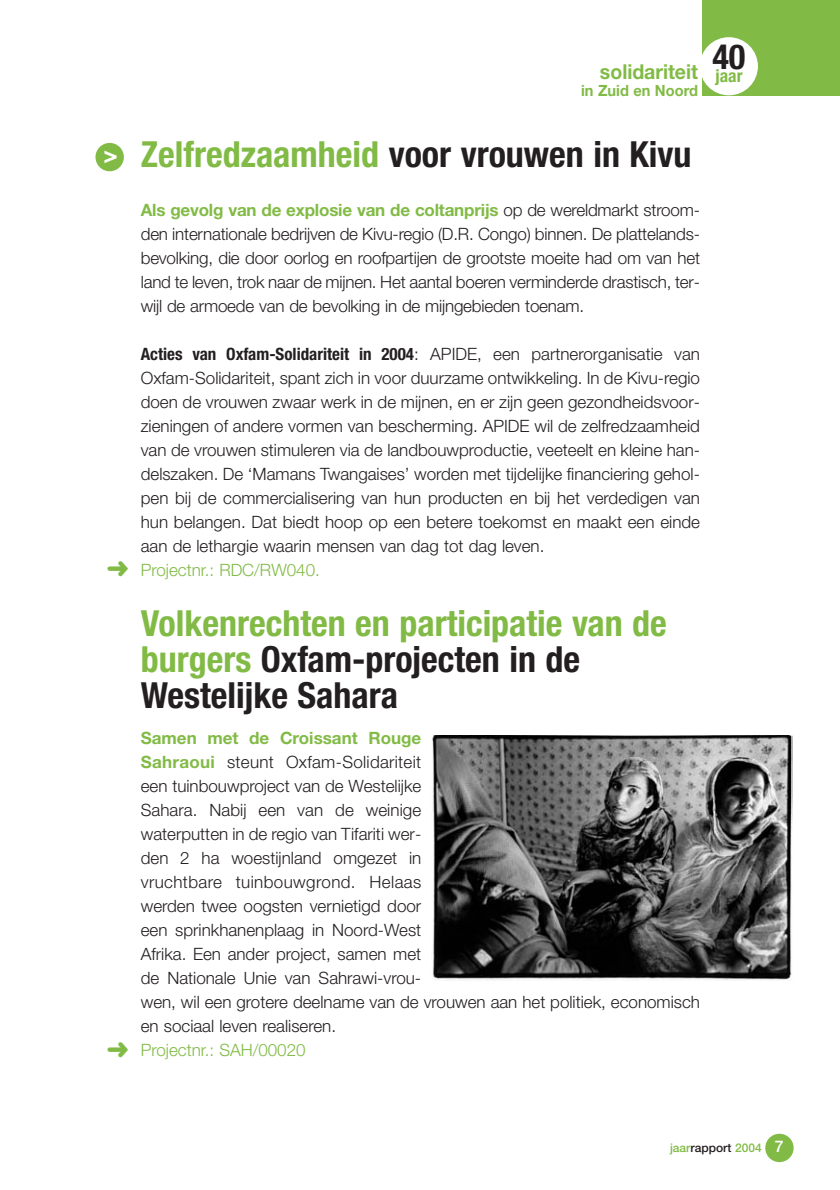
<style>
.page{position:relative;width:840px;height:1190px;background:#fff}
.page>*{position:absolute;margin:0;border:0;box-sizing:border-box;transform-origin:0 0}
.t1{font:700 condensed 36px/36px "Helvetica Neue";color:#81bb45}
.t2{font:700 condensed 36px "Helvetica Neue";color:#231f20}
.t3{font:700 20.6px "Helvetica Neue";color:#81bb45;scale:.95 1}
.t4{font:700 condensed 17.6px "Helvetica Neue";color:#81bb45}
.t5{font:300 17px/24px "Helvetica Neue";color:#231f20;text-align:justify}
.t6{font:300 17px "Helvetica Neue";color:#81bb45}
.t7{font:700 15.4px "Helvetica Neue";color:#81bb45;scale:.95 1}
.t8{font:500 12px "Helvetica Neue";color:#81bb45}
.s1{font-size:24px;color:#fff}
.s2{color:#81bb45}
.s3{font-weight:700;color:#81bb45}
.s4{font-weight:700;font-stretch:condensed}
.s5{color:#231f20}
.s6{font-size:16px;color:#fff}
</style>
<div class="page">
<div style="left:765px;top:1134px;width:29px;height:28px;background:#81bb45;border-radius:50%"></div>
<div style="left:96px;top:143px;width:28px;height:28px;background:#81bb45;border-radius:50%"></div>
<div style="left:702px;top:0;width:138px;height:96px;background:#81bb45"></div>
<div style="left:700px;top:37px;width:58px;height:58px;background:#fff;border-radius:50%"></div>
<img style="left:432px;top:735px;width:361px;height:246px">
<p class="t3" style="left:600px;top:64px;width:105px">solidariteit</p>
<p class="t7" style="left:581px;top:85px;width:124px">in Zuid en Noord</p>
<p class="t4" style="left:712px;top:70px;width:35px"><sup>40</sup>jaar</p>
<h1 class="t2" style="left:104px;top:142px;width:589px"><span class="s1">&gt;</span> <span class="s2">Zelfredzaamheid</span> voor vrouwen in Kivu</h1>
<p class="t5" style="left:141px;top:200px;width:561px"><span class="s3">Als gevolg van de explosie van de coltanprijs</span> op de wereldmarkt stroom&shy;den internationale bedrijven de Kivu-regio (D.R. Congo) binnen. De plattelands&shy;bevolking, die door oorlog en roofpartijen de grootste moeite had om van het land te leven, trok naar de mijnen. Het aantal boeren verminderde drastisch, ter&shy;wijl de armoede van de bevolking in de mijngebieden toenam.</p>
<p class="t5" style="left:141px;top:344px;width:561px"><span class="s4">Acties van Oxfam-Solidariteit in 2004</span>: APIDE, een partnerorganisatie van Oxfam-Solidariteit, spant zich in voor duurzame ontwikkeling. In de Kivu-regio doen de vrouwen zwaar werk in de mijnen, en er zijn geen gezondheidsvoor&shy;zieningen of andere vormen van bescherming. APIDE wil de zelfredzaamheid van de vrouwen stimuleren via de landbouwproductie, veeteelt en kleine han&shy;delszaken. De ‘Mamans Twangaises’ worden met tijdelijke financiering gehol&shy;pen bij de commercialisering van hun producten en bij het verdedigen van hun belangen. Dat biedt hoop op een betere toekomst en maakt een einde aan de lethargie waarin mensen van dag tot dag leven.</p>
<p class="t6" style="left:141px;top:564px;width:181px">Projectnr.: RDC/RW040.</p>
<h1 class="t1" style="left:141px;top:608px;width:528px">Volkenrechten en participatie van de burgers <span class="s5">Oxfam-projecten in de<br>Westelijke Sahara</span></h1>
<p class="t5" style="left:141px;top:728px;width:561px;text-align:left"><span class="s3">Samen met de Croissant Rouge<br>Sahraoui</span> steunt Oxfam-Solidariteit<br>een tuinbouwproject van de Westelijke<br>Sahara. Nabij een van de weinige<br>waterputten in de regio van Tifariti wer-<br>den 2 ha woestijnland omgezet in<br>vruchtbare tuinbouwgrond. Helaas<br>werden twee oogsten vernietigd door<br>een sprinkhanenplaag in Noord-West<br>Afrika. Een ander project, samen met<br>de Nationale Unie van Sahrawi-vrou-<br>wen, wil een grotere deelname van de vrouwen aan het politiek, economisch en sociaal leven realiseren.</p>
<p class="t6" style="left:141px;top:1044px;width:166px">Projectnr.: SAH/00020</p>
<p class="t8" style="left:670px;top:1143px;width:115px">jaar<span class="s5">rapport</span> 2004 <span class="s6">7</span></p>
</div>
